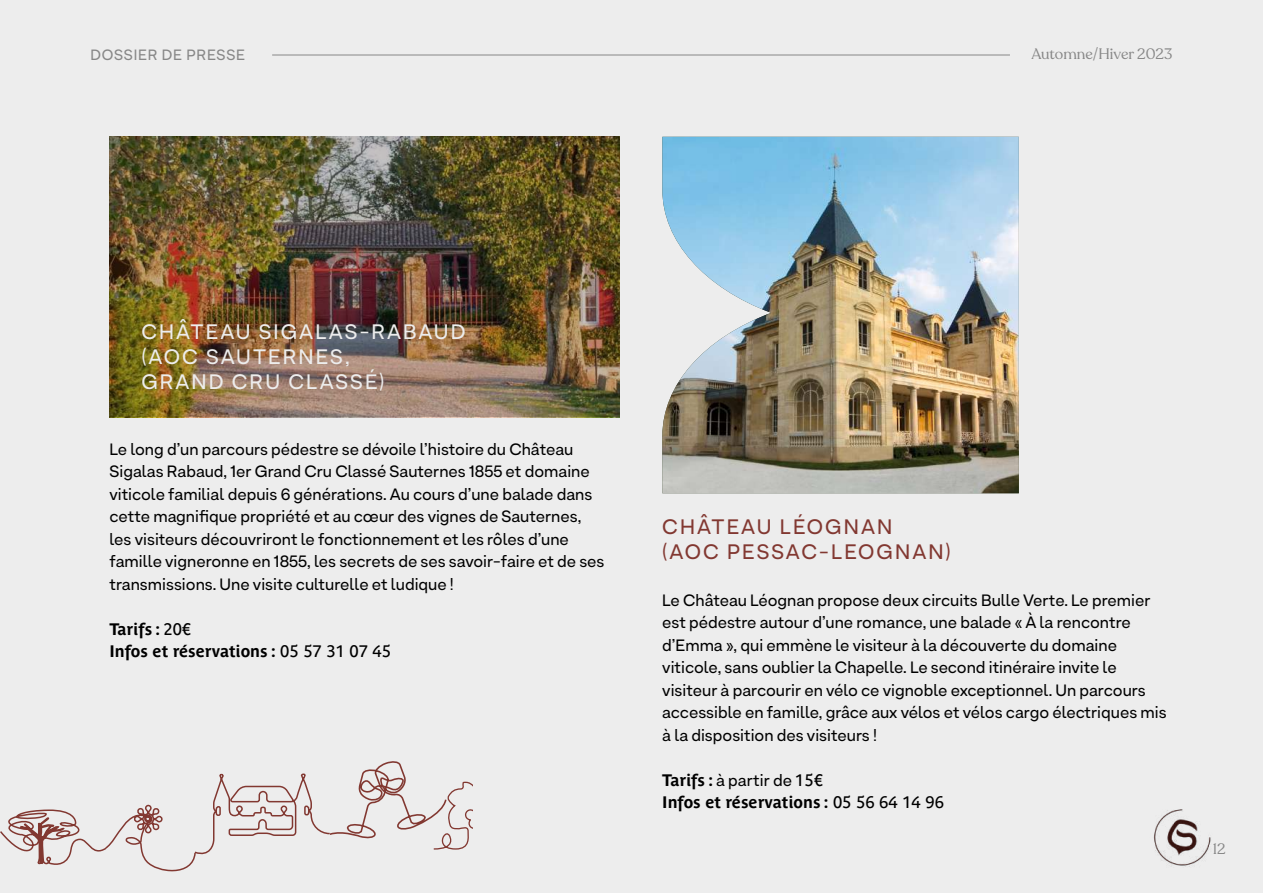
<style>
.page{position:relative;width:1263px;height:893px;background:#ededed}
.page>*{position:absolute;margin:0;border:0;box-sizing:border-box;transform-origin:0 0}
.t1{font:21px/25.2px "Armin Grotesk";letter-spacing:.1em;color:#ededed}
.t2{font:21px/25.2px "Armin Grotesk";letter-spacing:.1em;color:#823831}
.t3{font:16.5px/22.5px "Armin Grotesk";color:#000}
.t4{font:700 16.5px/22.5px "Parisine Plus Std";color:#000}
.t5{font:15px "Recoleta";color:#878787}
.t6{font:15px "Armin Grotesk";letter-spacing:.05em;color:#878787}
.s1{font-weight:400}
.s2{font-family:"Parisine Plus Std";font-weight:700}
.s3{font-family:"Parisine Plus Std"}
</style>
<div class="page">
<hr style="left:272px;top:55px;width:738px;height:1px;background:#878787">
<img style="left:1154px;top:809px;width:57px;height:58px">
<svg style="left:0;top:761px;width:473px;height:111px"></svg>
<img style="left:662px;top:137px;width:357px;height:356px">
<img style="left:109px;top:137px;width:511px;height:280px">
<p class="t6" style="left:90px;top:45px;width:156px">DOSSIER DE PRESSE</p>
<p class="t5" style="left:1031px;top:44px;width:142px">Automne/Hiver 2023</p>
<p class="t1" style="left:141px;top:318px;width:326px">CHÂTEAU SIGALAS-RABAUD (AOC SAUTERNES,<br>GRAND CRU CLASSÉ)</p>
<p class="t3" style="left:109px;top:437px;width:497px">Le long d’un parcours pédestre se dévoile l’histoire du Château Sigalas Rabaud, 1er Grand Cru Classé Sauternes 1855 et domaine viticole familial depuis 6 générations. Au cours d’une balade dans cette magnifique propriété et au cœur des vignes de Sauternes, les visiteurs découvriront le fonctionnement et les rôles d’une famille vigneronne en 1855, les secrets de ses savoir-faire et de ses transmissions. Une visite culturelle et ludique !</p>
<p class="t4" style="left:109px;top:618px;width:283px">Tarifs : <span class="s1">20€<br></span>Infos et réservations : <span class="s1">05 57 31 07 45</span></p>
<p class="t2" style="left:662px;top:514px;width:290px">CHÂTEAU LÉOGNAN (AOC PESSAC-LEOGNAN)</p>
<p class="t3" style="left:662px;top:588px;width:506px">Le Château Léognan propose deux circuits Bulle Verte. Le premier est pédestre autour d’une romance, une balade « À la rencontre d’Emma », qui emmène le visiteur à la découverte du domaine viticole, sans oublier la Chapelle. Le second itinéraire invite le visiteur à parcourir en vélo ce vignoble exceptionnel. Un parcours accessible en famille, grâce aux vélos et vélos cargo électriques mis à la disposition des visiteurs !</p>
<p class="t3" style="left:662px;top:768px;width:162px"><span class="s2">Tarifs :</span> à partir de <span class="s3">15€</span></p>
<p class="t4" style="left:662px;top:791px;width:283px">Infos et réservations : <span class="s1">05 56 64 14 96</span></p>
<p class="t5" style="left:1213px;top:840px;width:14px">12</p>
</div>
